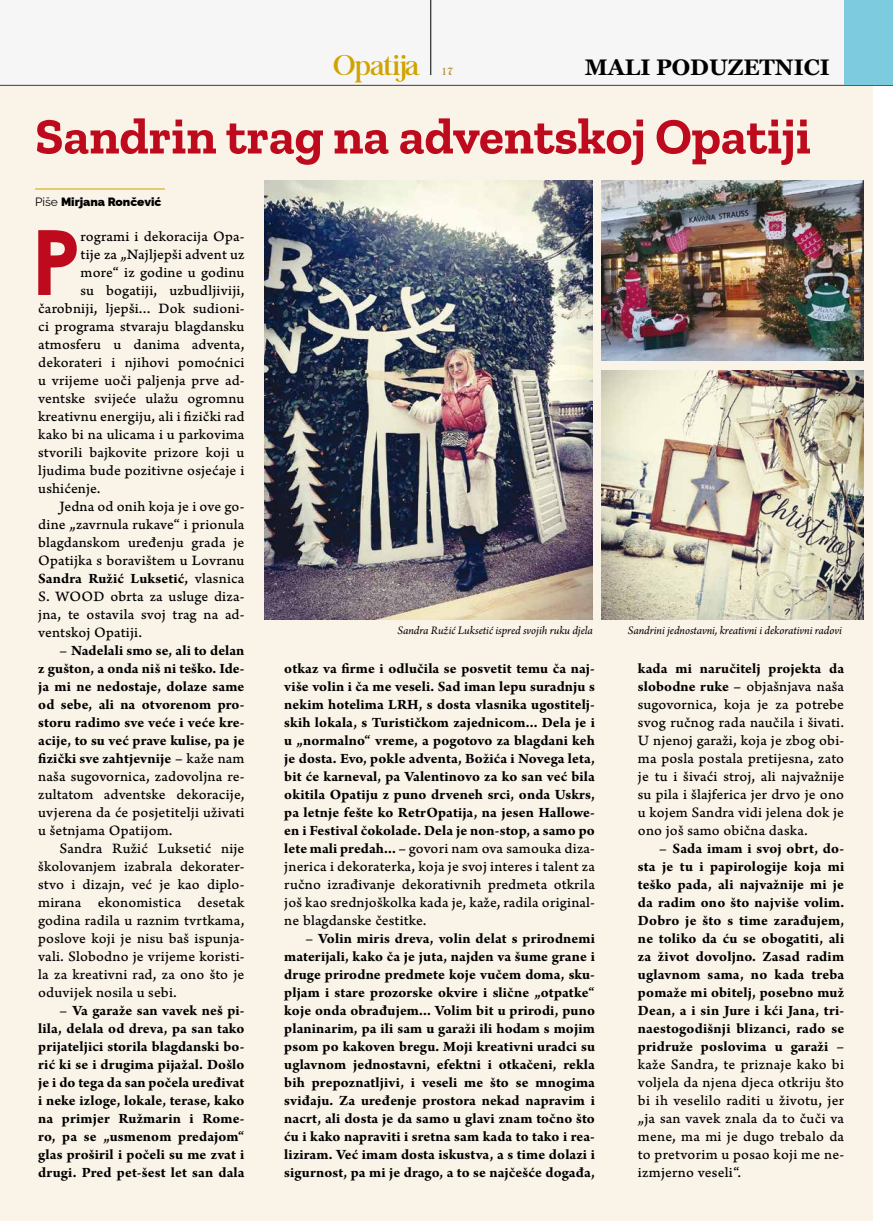
<style>
.page{position:relative;width:893px;height:1221px;background:#fff}
.page>*{position:absolute;margin:0;border:0;box-sizing:border-box;transform-origin:0 0}
.t1{font:700 90.15px "Century Gothic";color:#bd0b1d}
.t2{font:700 51px "Zilla Slab";color:#bd0b1d}
.t3{font:27.9px "Chapaza";letter-spacing:-.025em;color:#d0a400}
.t4{font:700 22.5px "Georgia";color:#000}
.t5{font:700 15px/18px "Arno Pro";letter-spacing:.005em;color:#000;text-align:justify}
.t6{font:15px/18px "Arno Pro Caption";letter-spacing:.01em;color:#000;text-align:justify}
.t7{font:italic 12px "Arno Pro";letter-spacing:-.005em;color:#000}
.t8{font:900 12px "Raleway";color:#000}
.t9{font:12px "Chapaza";color:#b69548}
.s1{font-weight:400}
.s2{font-family:"Arno Pro Caption";font-weight:400}
.s3{font-family:"Arno Pro";font-weight:700}
</style>
<div class="page">
<div style="left:0;top:0;width:873px;height:1220px;background:#faf3e8"></div>
<div style="left:0;top:0;width:844px;height:85px;background:#f6f6f6"></div>
<img style="left:264px;top:181px;width:329px;height:438px">
<img style="left:602px;top:181px;width:262px;height:179px">
<img style="left:602px;top:370px;width:262px;height:249px">
<hr style="left:0;top:85px;width:893px;height:1px;background:#413f3c">
<div style="left:844px;top:0;width:49px;height:85px;background:#7dcbde"></div>
<hr style="left:430px;top:0;width:1px;height:75px;background:#000">
<hr style="left:35px;top:188px;width:130px;height:1px;background:#d0a400">
<h3 class="t3" style="left:334px;top:49px;width:88px">Opatija</h3>
<p class="t9" style="left:443px;top:64px;width:13px">17</p>
<h3 class="t4" style="left:585px;top:53px;width:247px">MALI PODUZETNICI</h3>
<h2 class="t2" style="left:35px;top:107px;width:777px">Sandrin trag na adventskoj Opatiji</h2>
<p class="t8" style="left:35px;top:192px;width:128px"><span class="s1">Piše</span> Mirjana Rončević</p>
<h1 class="t1" style="left:31px;top:194px;width:52px">P</h1>
<p class="t6" style="left:81px;top:228px;width:165px">rogrami i dekoracija Opa-</p>
<p class="t6" style="left:81px;top:246px;width:165px">tije za „Najljepši advent uz</p>
<p class="t6" style="left:81px;top:264px;width:165px">more“ iz godine u godinu</p>
<p class="t6" style="left:81px;top:282px;width:165px">su bogatiji, uzbudljiviji,</p>
<p class="t6" style="left:38px;top:300px;width:208px">čarobniji, ljepši... Dok sudioni-</p>
<p class="t6" style="left:38px;top:318px;width:208px">ci programa stvaraju blagdansku</p>
<p class="t6" style="left:38px;top:336px;width:208px">atmosferu u danima adventa,</p>
<p class="t6" style="left:38px;top:354px;width:208px">dekorateri i njihovi pomoćnici</p>
<p class="t6" style="left:38px;top:372px;width:208px">u vrijeme uoči paljenja prve ad-</p>
<p class="t6" style="left:38px;top:390px;width:208px">ventske svijeće ulažu ogromnu</p>
<p class="t6" style="left:38px;top:408px;width:208px">kreativnu energiju, ali i fizički rad</p>
<p class="t6" style="left:38px;top:426px;width:208px">kako bi na ulicama i u parkovima</p>
<p class="t6" style="left:38px;top:444px;width:208px">stvorili bajkovite prizore koji u</p>
<p class="t6" style="left:38px;top:462px;width:208px">ljudima bude pozitivne osjećaje i</p>
<p class="t6" style="left:38px;top:480px;width:64px">ushićenje.</p>
<p class="t6" style="left:60px;top:498px;width:186px">Jedna od onih koja je i ove go-</p>
<p class="t6" style="left:38px;top:516px;width:208px">dine „zavrnula rukave“ i prionula</p>
<p class="t6" style="left:38px;top:534px;width:208px">blagdanskom uređenju grada je</p>
<p class="t6" style="left:38px;top:552px;width:208px">Opatijka s boravištem u Lovranu</p>
<p class="t5" style="left:38px;top:570px;width:208px">Sandra Ružić Luksetić, <span class="s2">vlasnica</span></p>
<p class="t6" style="left:38px;top:588px;width:208px">S. WOOD obrta za usluge diza&shy;jna, te ostavila svoj trag na ad&shy;ventskoj Opatiji.</p>
<p class="t5" style="left:38px;top:642px;width:208px;text-indent:21px">– Nadelali smo se, ali to delan z gušton, a onda niš ni teško. Ide&shy;ja mi ne nedostaje, dolaze same od sebe, ali na otvorenom pro&shy;storu radimo sve veće i veće kre&shy;acije, to su već prave kulise, pa je fizički sve zahtjevnije <span class="s2">– kaže nam</span></p>
<p class="t6" style="left:38px;top:768px;width:208px">naša sugovornica, zadovoljna re&shy;zultatom adventske dekoracije, uvjerena da će posjetitelji uživati u šetnjama Opatijom.</p>
<p class="t6" style="left:38px;top:840px;width:208px;text-indent:21px">Sandra Ružić Luksetić nije školovanjem izabrala dekorater&shy;stvo i dizajn, već je kao diplo&shy;mirana ekonomistica desetak godina radila u raznim tvrtkama, poslove koji je nisu baš ispunja&shy;vali. Slobodno je vrijeme koristi&shy;la za kreativni rad, za ono što je oduvijek nosila u sebi.</p>
<p class="t5" style="left:38px;top:1002px;width:208px;text-indent:21px">– Va garaže san vavek neš pi&shy;lila, delala od dreva, pa san tako prijateljici storila blagdanski bo&shy;rić ki se i drugima pijažal. Došlo je i do tega da san počela uređivat i neke izloge, lokale, terase, kako na primjer Ružmarin i Rome&shy;ro, pa se „usmenom predajom“ glas proširil i počeli su me zvat i drugi. Pred pet-šest let san dala</p>
<p class="t7" style="left:398px;top:624px;width:197px">Sandra Ružić Luksetić ispred svojih ruku djela</p>
<p class="t5" style="left:284px;top:660px;width:312px">otkaz va firme i odlučila se posvetit temu ča naj&shy;više volin i ča me veseli. Sad iman lepu suradnju s nekim hotelima LRH, s dosta vlasnika ugostitelj&shy;skih lokala, s Turističkom zajednicom... Dela je i u „normalno“ vreme, a pogotovo za blagdani keh je dosta. Evo, pokle adventa, Božića i Novega leta, bit će karneval, pa Valentinovo za ko san već bila okitila Opatiju z puno drveneh srci, onda Uskrs, pa letnje fešte ko RetrOpatija, na jesen Hallowe&shy;en i Festival čokolade. Dela je non-stop, a samo po</p>
<p class="t6" style="left:284px;top:840px;width:312px"><span class="s3">lete mali predah...</span> – govori nam ova samouka diza&shy;jnerica i dekoraterka, koja je svoj interes i talent za ručno izrađivanje dekorativnih predmeta otkrila još kao srednjoškolka kada je, kaže, radila original&shy;ne blagdanske čestitke.</p>
<p class="t5" style="left:284px;top:930px;width:312px;text-indent:21px">– Volin miris dreva, volin delat s prirodnemi materijali, kako ča je juta, najden va šume grane i druge prirodne predmete koje vučem doma, sku&shy;pljam i stare prozorske okvire i slične „otpatke“ koje onda obrađujem... Volim bit u prirodi, puno planinarim, pa ili sam u garaži ili hodam s mojim psom po kakoven bregu. Moji kreativni uradci su uglavnom jednostavni, efektni i otkačeni, rekla bih prepoznatljivi, i veseli me što se mnogima sviđaju. Za uređenje prostora nekad napravim i nacrt, ali dosta je da samo u glavi znam točno što ću i kako napraviti i sretna sam kada to tako i rea&shy;liziram. Već imam dosta iskustva, a s time dolazi i sigurnost, pa mi je drago, a to se najčešće događa,</p>
<p class="t7" style="left:628px;top:624px;width:216px">Sandrini jednostavni, kreativni i dekorativni radovi</p>
<p class="t5" style="left:638px;top:660px;width:208px">kada mi naručitelj projekta da</p>
<p class="t6" style="left:638px;top:678px;width:208px"><span class="s3">slobodne ruke</span> – objašnjava naša sugovornica, koja je za potrebe svog ručnog rada naučila i šivati.<br>U njenoj garaži, koja je zbog obi&shy;ma posla postala pretijesna, zato je tu i šivaći stroj, ali najvažnije su pila i šlajferica jer drvo je ono u kojem Sandra vidi jelena dok je ono još samo obična daska.</p>
<p class="t5" style="left:638px;top:840px;width:208px;text-indent:21px">– Sada imam i svoj obrt, do&shy;sta je tu i papirologije koja mi teško pada, ali najvažnije mi je da radim ono što najviše volim.<br>Dobro je što s time zarađujem, ne toliko da ću se obogatiti, ali za život dovoljno. Zasad radim uglavnom sama, no kada treba pomaže mi obitelj, posebno muž Dean, a i sin Jure i kći Jana, tri&shy;naestogodišnji blizanci, rado se pridruže poslovima u garaži <span class="s2">–</span></p>
<p class="t6" style="left:638px;top:1056px;width:208px">kaže Sandra, te priznaje kako bi voljela da njena djeca otkriju što bi ih veselilo raditi u životu, jer „ja san vavek znala da to čuči va mene, ma mi je dugo trebalo da to pretvorim u posao koji me ne&shy;izmjerno veseli“.</p>
</div>
